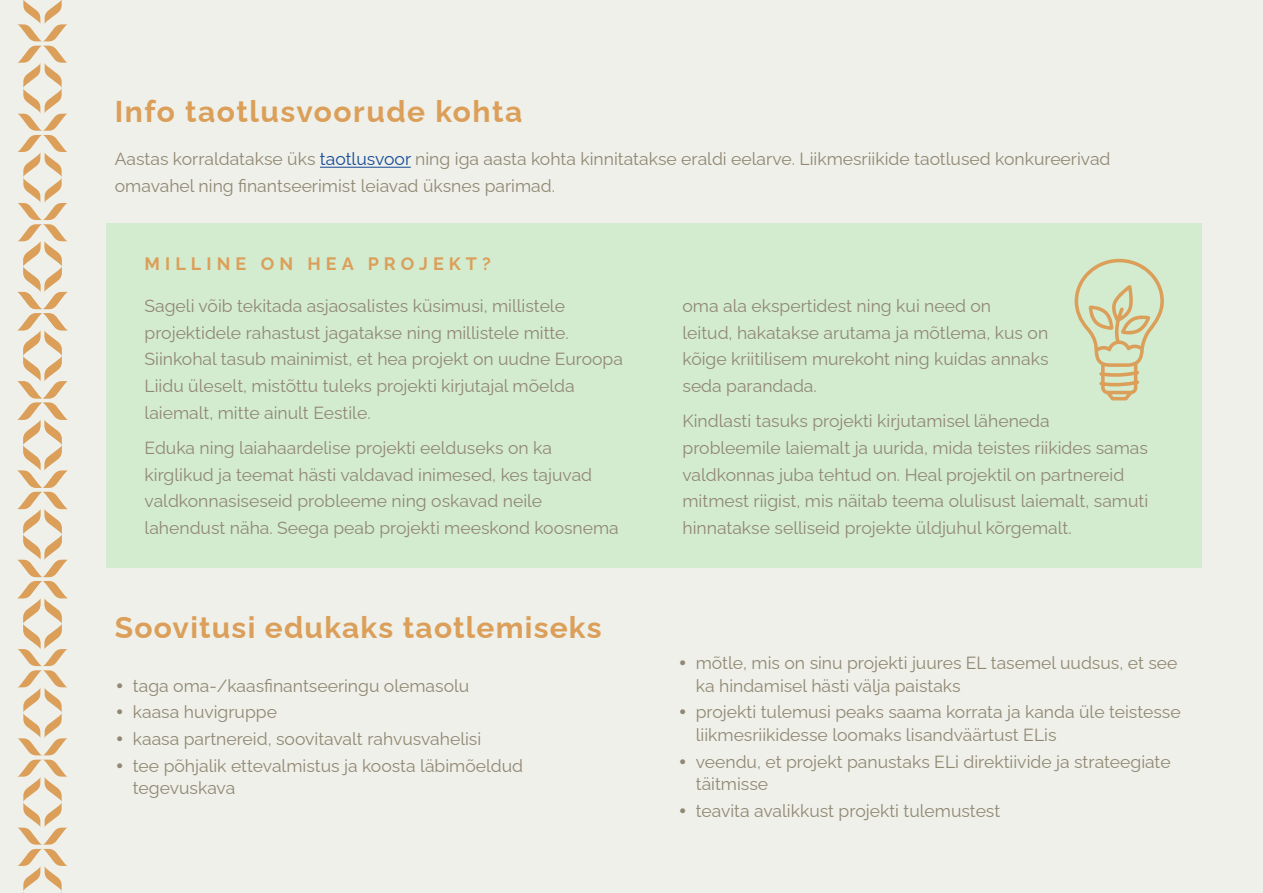
<style>
.page{position:relative;width:1263px;height:893px;background:#eef0e9}
.page>*{position:absolute;margin:0;border:0;box-sizing:border-box;transform-origin:0 0}
.t1{font:700 30px "Raleway";letter-spacing:.04em;color:#db9f5a}
.t2{font:700 18px "Raleway";letter-spacing:.28em;color:#db9f5a}
.t3{font:17.55px/26.7px "Raleway";color:#918874}
.s1{color:#154998}
.s2{font-family:"Koz Min Pr 6 N"}
</style>
<div class="page">
<div style="left:106px;top:223px;width:1095px;height:345px;background:#d3ecd0"></div>
<hr style="left:320px;top:167px;width:91px;height:1px;background:#154998">
<svg style="left:17px;top:0;width:51px;height:893px"></svg>
<svg style="left:1074px;top:259px;width:90px;height:141px"></svg>
<h1 class="t1" style="left:115px;top:87px;width:409px">Info taotlusvoorude kohta</h1>
<p class="t3" style="left:115px;top:144px;width:997px">Aastas korraldatakse üks <span class="s1">taotlusvoor</span> ning iga aasta kohta kinnitatakse eraldi eelarve. Liikmesriikide taotlused konkureerivad omavahel ning finantseerimist leiavad üksnes parimad.</p>
<p class="t2" style="left:145px;top:249px;width:348px">MILLINE ON HEA PROJEKT?</p>
<p class="t3" style="left:145px;top:291px;width:480px">Sageli võib tekitada asjaosalistes küsimusi, millistele projektidele rahastust jagatakse ning millistele mitte.<br>Siinkohal tasub mainimist, et hea projekt on uudne Euroopa Liidu üleselt, mistõttu tuleks projekti kirjutajal mõelda laiemalt, mitte ainult Eestile.</p>
<p class="t3" style="left:145px;top:432px;width:476px">Eduka ning laiahaardelise projekti eelduseks on ka kirglikud ja teemat hästi valdavad inimesed, kes tajuvad valdkonnasiseseid probleeme ning oskavad neile lahendust näha. Seega peab projekti meeskond koosnema</p>
<h1 class="t1" style="left:115px;top:604px;width:488px">Soovitusi edukaks taotlemiseks</h1>
<p class="t3" style="left:116px;top:670px;width:355px"><span class="s2">•</span> taga oma-/kaasfinantseeringu olemasolu</p>
<p class="t3" style="left:116px;top:697px;width:163px"><span class="s2">•</span> kaasa huvigruppe</p>
<p class="t3" style="left:116px;top:724px;width:367px"><span class="s2">•</span> kaasa partnereid, soovitavalt rahvusvahelisi</p>
<p class="t3" style="left:133px;top:753px;width:392px;line-height:22.5px;text-indent:-17px"><span class="s2">•</span> tee põhjalik ettevalmistus ja koosta läbimõeldud tegevuskava</p>
<p class="t3" style="left:682px;top:290px;width:367px">oma ala ekspertidest ning kui need on<br>leitud, hakatakse arutama ja mõtlema, kus on kõige kriitilisem murekoht ning kuidas annaks seda parandada.</p>
<p class="t3" style="left:682px;top:406px;width:467px">Kindlasti tasuks projekti kirjutamisel läheneda probleemile laiemalt ja uurida, mida teistes riikides samas valdkonnas juba tehtud on. Heal projektil on partnereid mitmest riigist, mis näitab teema olulisust laiemalt, samuti hinnatakse selliseid projekte üldjuhul kõrgemalt.</p>
<p class="t3" style="left:696px;top:650px;width:483px;line-height:22.5px;text-indent:-17px"><span class="s2">•</span> mõtle, mis on sinu projekti juures EL tasemel uudsus, et see ka hindamisel hästi välja paistaks</p>
<p class="t3" style="left:696px;top:699px;width:486px;line-height:22.5px;text-indent:-17px"><span class="s2">•</span> projekti tulemusi peaks saama korrata ja kanda üle teistesse liikmesriikidesse loomaks lisandväärtust ELis</p>
<p class="t3" style="left:696px;top:748px;width:476px;line-height:22.5px;text-indent:-17px"><span class="s2">•</span> veendu, et projekt panustaks ELi direktiivide ja strateegiate täitmisse</p>
<p class="t3" style="left:679px;top:795px;width:323px"><span class="s2">•</span> teavita avalikkust projekti tulemustest</p>
</div>
